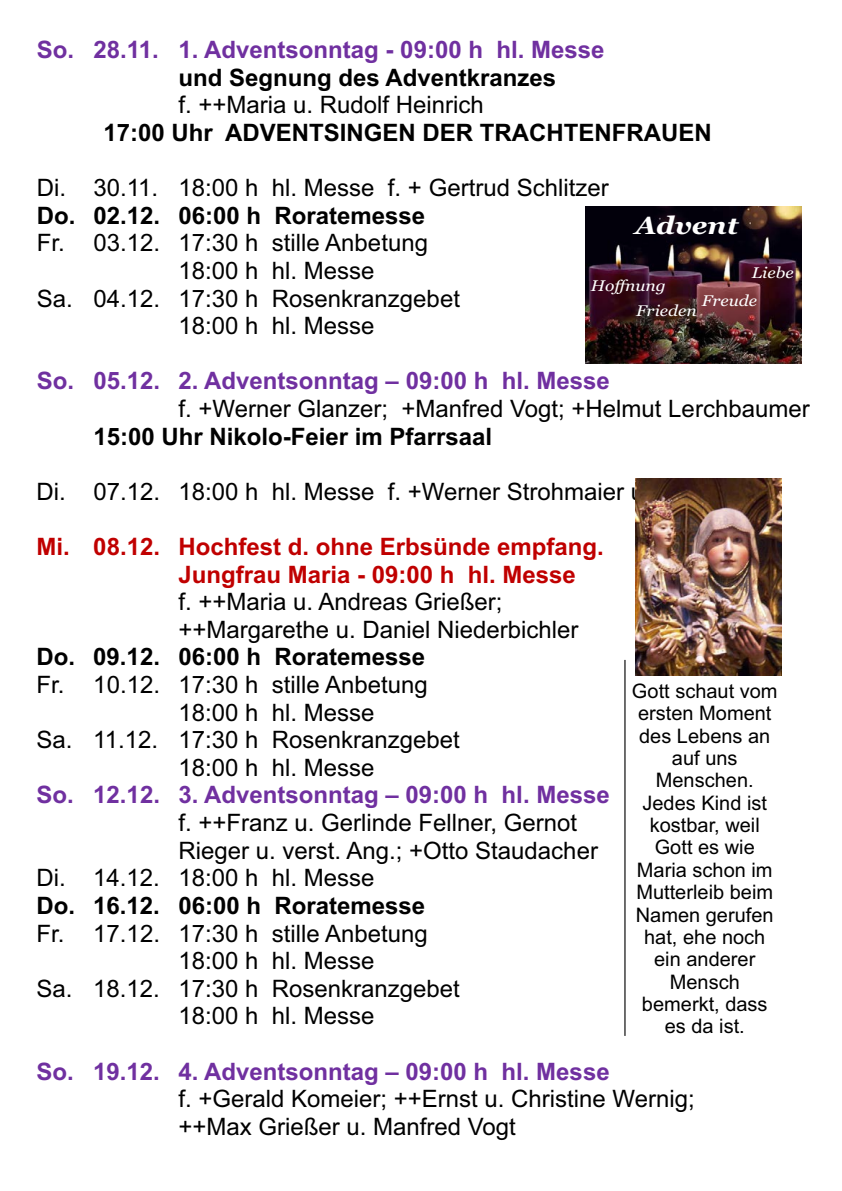
<style>
.page{position:relative;width:842px;height:1191px;background:#fff}
.page>*{position:absolute;margin:0;border:0;box-sizing:border-box;transform-origin:0 0}
.t1{font:italic 700 24.6px "Georgia";color:#fff;scale:1.14 1}
.t2{font:24px/27.6px "Arial";color:#000}
.t3{font:700 24px "Arial";color:#000}
.t4{font:700 24px "Arial";color:#7030a0}
.t5{font:700 24px/27.6px "Arial";color:#c00000}
.t6{font:20px/22.4px "Arial";color:#000;text-align:center}
.t7{font:italic 15.4px/25px "Georgia";color:#fff;scale:1.14 1}
</style>
<div class="page">
<img style="left:585px;top:206px;width:217px;height:158px">
<img style="left:635px;top:478px;width:147px;height:198px">
<hr style="left:624px;top:660px;width:1px;height:376px;background:#000">
<p class="t4" style="left:37px;top:33px;width:569px">So. 28.11. 1. Adventsonntag - 09:00 h hl. Messe</p>
<p class="t3" style="left:178px;top:60px;width:379px">und Segnung des Adventkranzes</p>
<p class="t2" style="left:178px;top:91px;width:307px">f. ++Maria u. Rudolf Heinrich</p>
<p class="t3" style="left:103px;top:115px;width:610px">17:00 Uhr ADVENTSINGEN DER TRACHTENFRAUEN</p>
<p class="t2" style="left:37px;top:174px;width:573px">Di. 30.11. 18:00 h hl. Messe f. + Gertrud Schlitzer</p>
<p class="t3" style="left:37px;top:198px;width:390px">Do. 02.12. 06:00 h Roratemesse</p>
<p class="t2" style="left:37px;top:229px;width:393px">Fr. 03.12. 17:30 h stille Anbetung</p>
<p class="t2" style="left:178px;top:256px;width:198px">18:00 h hl. Messe</p>
<p class="t2" style="left:37px;top:284px;width:425px">Sa. 04.12. 17:30 h Rosenkranzgebet</p>
<p class="t2" style="left:178px;top:312px;width:198px">18:00 h hl. Messe</p>
<p class="t4" style="left:37px;top:364px;width:575px">So. 05.12. 2. Adventsonntag – 09:00 h hl. Messe</p>
<p class="t2" style="left:178px;top:394px;width:633px">f. +Werner Glanzer; +Manfred Vogt; +Helmut Lerchbaumer</p>
<p class="t3" style="left:93px;top:419px;width:400px">15:00 Uhr Nikolo-Feier im Pfarrsaal</p>
<p class="t2" style="left:37px;top:477px;width:677px">Di. 07.12. 18:00 h hl. Messe f. +Werner Strohmaier u. Fam.</p>
<p class="t5" style="left:178px;top:533px;width:427px;text-indent:-142px">Mi. 08.12. Hochfest d. ohne Erbsünde empfang.<br>Jungfrau Maria - 09:00 h hl. Messe</p>
<p class="t2" style="left:178px;top:588px;width:402px">f. ++Maria u. Andreas Grießer; ++Margarethe u. Daniel Niederbichler</p>
<p class="t3" style="left:37px;top:640px;width:390px">Do. 09.12. 06:00 h Roratemesse</p>
<p class="t2" style="left:37px;top:670px;width:393px">Fr. 10.12. 17:30 h stille Anbetung</p>
<p class="t2" style="left:178px;top:698px;width:198px">18:00 h hl. Messe</p>
<p class="t2" style="left:37px;top:726px;width:425px">Sa. 11.12. 17:30 h Rosenkranzgebet</p>
<p class="t2" style="left:178px;top:753px;width:198px">18:00 h hl. Messe</p>
<p class="t4" style="left:37px;top:778px;width:575px">So. 12.12. 3. Adventsonntag – 09:00 h hl. Messe</p>
<p class="t2" style="left:178px;top:808px;width:400px">f. ++Franz u. Gerlinde Fellner, Gernot</p>
<p class="t2" style="left:178px;top:836px;width:421px">Rieger u. verst. Ang.; +Otto Staudacher</p>
<p class="t2" style="left:37px;top:864px;width:339px">Di. 14.12. 18:00 h hl. Messe</p>
<p class="t3" style="left:37px;top:888px;width:390px">Do. 16.12. 06:00 h Roratemesse</p>
<p class="t2" style="left:37px;top:919px;width:393px">Fr. 17.12. 17:30 h stille Anbetung</p>
<p class="t2" style="left:178px;top:946px;width:198px">18:00 h hl. Messe</p>
<p class="t2" style="left:37px;top:974px;width:425px">Sa. 18.12. 17:30 h Rosenkranzgebet</p>
<p class="t2" style="left:178px;top:1002px;width:198px">18:00 h hl. Messe</p>
<p class="t4" style="left:37px;top:1054px;width:575px">So. 19.12. 4. Adventsonntag – 09:00 h hl. Messe</p>
<p class="t2" style="left:178px;top:1084px;width:518px">f. +Gerald Komeier; ++Ernst u. Christine Wernig; ++Max Grießer u. Manfred Vogt</p>
<p class="t1" style="left:635px;top:210px;width:92px">Advent</p>
<p class="t7" style="left:752px;top:260px;width:38px">Liebe</p>
<p class="t7" style="left:636px;top:273px;width:55px;text-indent:-45px">Hoffnung<br>Frieden</p>
<p class="t7" style="left:702px;top:288px;width:50px">Freude</p>
<p class="t6" style="left:632px;top:679px;width:147px">Gott schaut vom ersten Moment des Lebens an auf uns<br>Menschen.<br>Jedes Kind ist kostbar, weil<br>Gott es wie<br>Maria schon im<br>Mutterleib beim<br>Namen gerufen hat, ehe noch ein anderer<br>Mensch bemerkt, dass es da ist.</p>
</div>
